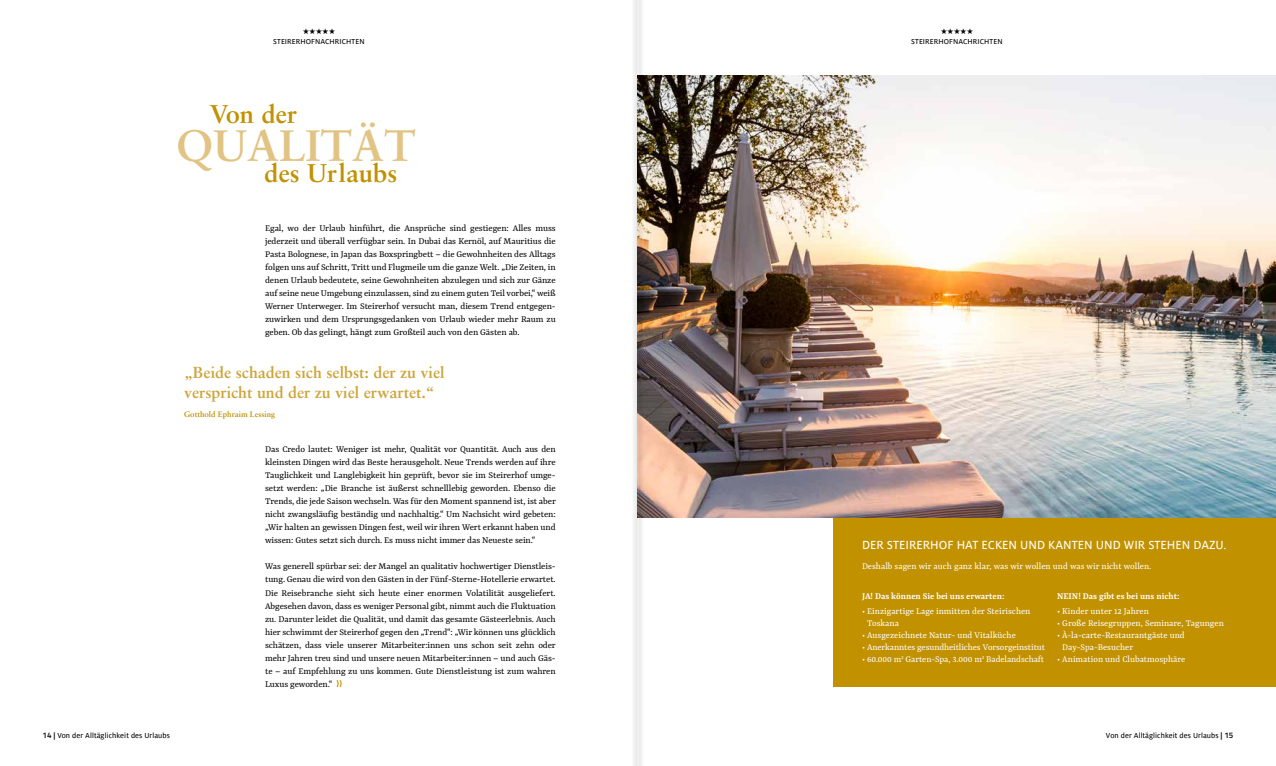
<style>
.page{position:relative;width:1276px;height:766px;background:#fff}
.page>*{position:absolute;margin:0;border:0;box-sizing:border-box;transform-origin:0 0}
.t1{font:700 44px "Sabon";color:#e1c484}
.t2{font:700 25.6px "Sabon";color:#c19100}
.t3{font:700 16px/19.2px "Sabon";color:#cea43a}
.t4{font:13px "Milo Text";color:#fff}
.t5{font:10px/13px "Rasa";letter-spacing:-.01em;color:#000;text-align:justify}
.t6{font:10px/12px "Rasa";color:#fff}
.t7{font:600 10px "Rasa";color:#fff}
.t8{font:8px "Milo Text";letter-spacing:.01em;color:#000}
.t9{font:700 8px "Sabon";color:#c19100}
.t10{font:8px "Zapf Dingbats ITC";color:#000}
.s1{font-family:"Titillium";font-weight:600}
</style>
<div class="page">
<img style="left:644px;top:75px;width:632px;height:442px">
<div style="left:833px;top:517px;width:443px;height:169px;background:#c19100"></div>
<div style="left:631px;top:0;width:13px;height:765px;background:#000;opacity:.75"></div>
<hr style="left:637px;top:0;width:1px;height:765px;background:#fff">
<p class="t10" style="left:303px;top:28px;width:34px">★★★★★</p>
<p class="t8" style="left:273px;top:37px;width:93px">STEIRERHOFNACHRICHTEN</p>
<h2 class="t2" style="left:210px;top:98px;width:89px">Von der</h2>
<h1 class="t1" style="left:176px;top:118px;width:241px">QUALITÄT</h1>
<h2 class="t2" style="left:264px;top:157px;width:135px">des Urlaubs</h2>
<p class="t5" style="left:265px;top:222px;width:292px">Egal, wo der Urlaub hinführt, die Ansprüche sind gestiegen: Alles muss jederzeit und überall verfügbar sein. In Dubai das Kernöl, auf Mauritius die Pasta Bolognese, in Japan das Boxspringbett – die Gewohnheiten des Alltags folgen uns auf Schritt, Tritt und Flugmeile um die ganze Welt. „Die Zeiten, in denen Urlaub bedeutete, seine Gewohnheiten abzulegen und sich zur Gänze auf seine neue Umgebung einzulassen, sind zu einem guten Teil vorbei,“ weiß Werner Unterweger. Im Steirerhof versucht man, diesem Trend entgegen&shy;zuwirken und dem Ursprungsgedanken von Urlaub wieder mehr Raum zu geben. Ob das gelingt, hängt zum Großteil auch von den Gästen ab.</p>
<h3 class="t3" style="left:184px;top:363px;width:262px">„Beide schaden sich selbst: der zu viel verspricht und der zu viel erwartet.“</h3>
<p class="t9" style="left:184px;top:409px;width:93px">Gotthold Ephraim Lessing</p>
<p class="t5" style="left:265px;top:443px;width:292px">Das Credo lautet: Weniger ist mehr, Qualität vor Quantität. Auch aus den kleinsten Dingen wird das Beste herausgeholt. Neue Trends werden auf ihre Tauglichkeit und Langlebigkeit hin geprüft, bevor sie im Steirerhof umge&shy;setzt werden: „Die Branche ist äußerst schnelllebig geworden. Ebenso die Trends, die jede Saison wechseln. Was für den Moment spannend ist, ist aber nicht zwangsläufig beständig und nachhaltig.“ Um Nachsicht wird gebeten: „Wir halten an gewissen Dingen fest, weil wir ihren Wert erkannt haben und wissen: Gutes setzt sich durch. Es muss nicht immer das Neueste sein.“</p>
<p class="t5" style="left:265px;top:560px;width:292px">Was generell spürbar sei: der Mangel an qualitativ hochwertiger Dienstleis&shy;tung. Genau die wird von den Gästen in der Fünf-Sterne-Hotellerie erwartet.<br>Die Reisebranche sieht sich heute einer enormen Volatilität ausgeliefert.<br>Abgesehen davon, dass es weniger Personal gibt, nimmt auch die Fluktuation zu. Darunter leidet die Qualität, und damit das gesamte Gästeerlebnis. Auch hier schwimmt der Steirerhof gegen den „Trend“: „Wir können uns glücklich schätzen, dass viele unserer Mitarbeiter:innen uns schon seit zehn oder mehr Jahren treu sind und unsere neuen Mitarbeiter:innen – und auch Gäs&shy;te – auf Empfehlung zu uns kommen. Gute Dienstleistung ist zum wahren Luxus geworden.“</p>
<p class="t10" style="left:940px;top:28px;width:34px">★★★★★</p>
<p class="t8" style="left:911px;top:37px;width:93px">STEIRERHOFNACHRICHTEN</p>
<h3 class="t4" style="left:862px;top:537px;width:366px">DER STEIRERHOF HAT ECKEN UND KANTEN UND WIR STEHEN DAZU.</h3>
<p class="t6" style="left:862px;top:560px;width:291px">Deshalb sagen wir auch ganz klar, was wir wollen und was wir nicht wollen.</p>
<p class="t7" style="left:862px;top:589px;width:144px">JA! Das können Sie bei uns erwarten:</p>
<p class="t6" style="left:867px;top:605px;width:165px;text-indent:-5px">• Einzigartige Lage inmitten der Steirischen<br>Toskana</p>
<p class="t6" style="left:862px;top:629px;width:155px">• Ausgezeichnete Natur- und Vitalküche</p>
<p class="t6" style="left:862px;top:641px;width:184px">• Anerkanntes gesundheitliches Vorsorgeinstitut</p>
<p class="t6" style="left:862px;top:653px;width:184px">• 60.000 m<sup>2</sup> Garten-Spa, 3.000 m<sup>2</sup> Badelandschaft</p>
<p class="t7" style="left:1057px;top:589px;width:124px">NEIN! Das gibt es bei uns nicht:</p>
<p class="t6" style="left:1057px;top:605px;width:93px">• Kinder unter 12 Jahren</p>
<p class="t6" style="left:1057px;top:617px;width:168px">• Große Reisegruppen, Seminare, Tagungen</p>
<p class="t6" style="left:1062px;top:629px;width:124px;text-indent:-5px">• À-la-carte-Restaurantgäste und<br>Day-Spa-Besucher</p>
<p class="t6" style="left:1057px;top:653px;width:130px">• Animation und Clubatmosphäre</p>
<p class="t8" style="left:43px;top:730px;width:129px"><span class="s1">14 |</span> Von der Alltäglichkeit des Urlaubs</p>
<p class="t8" style="left:1106px;top:730px;width:129px">Von der Alltäglichkeit des Urlaubs <span class="s1">| 15</span></p>
</div>
